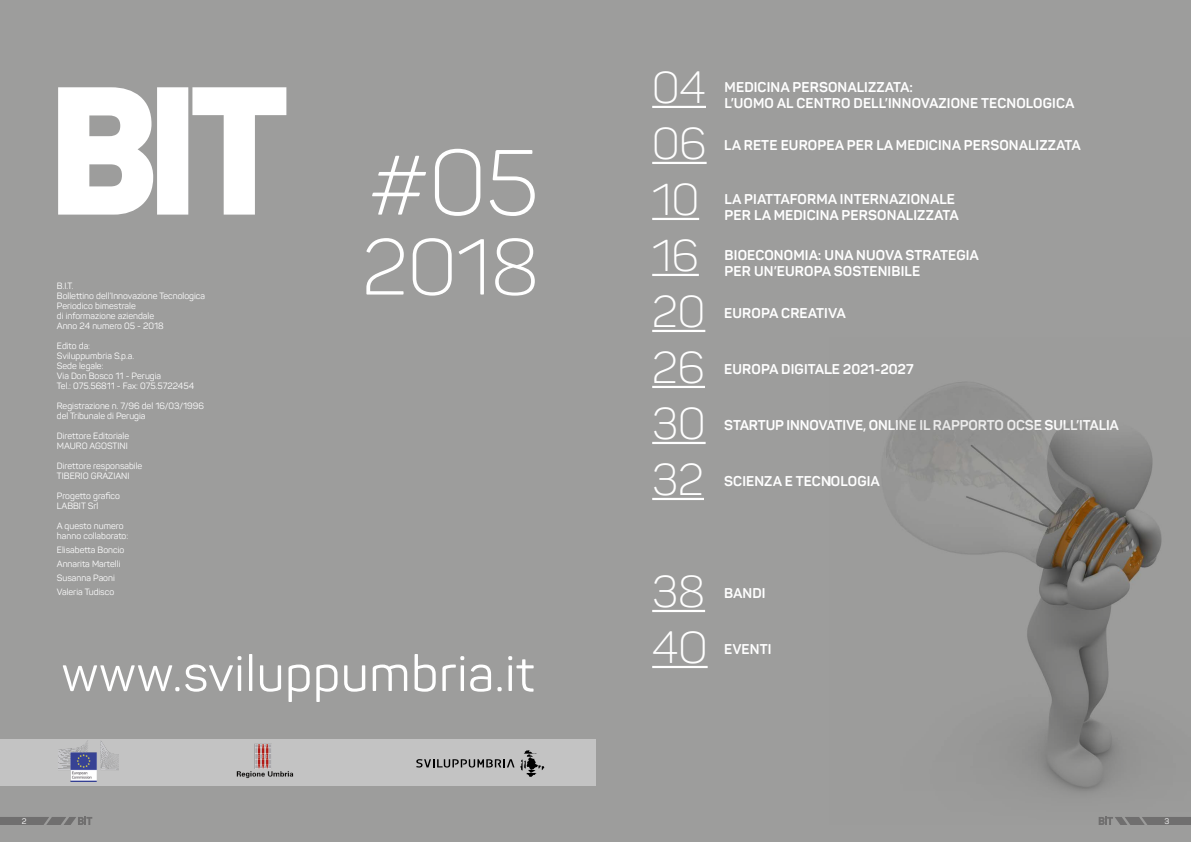
<style>
.page{position:relative;width:1191px;height:842px;background:#9d9d9c}
.page>*{position:absolute;margin:0;border:0;box-sizing:border-box;transform-origin:0 0}
.t1{font:91px "Panton Light Caps";color:#fff}
.t2{font:78px "Panton Light Caps";color:#fff}
.t3{font:50px "Panton";letter-spacing:.02em;color:#fff}
.t4{font:44px/56px "Panton Light Caps";color:#fff}
.t5{font:700 14px/16.1px "Panton";letter-spacing:.01em;color:#fff}
.t6{font:9px/10px "Panton";color:#fff}
.t7{font:8.1px "Panton";color:#fff}
</style>
<div class="page">
<svg style="left:58px;top:87px;width:228px;height:128px"></svg>
<div style="left:0;top:739px;width:595px;height:46px;background:#c3c3c3"></div>
<hr style="left:652px;top:106px;width:54px;height:2px;background:#fff">
<hr style="left:652px;top:162px;width:54px;height:2px;background:#fff">
<hr style="left:652px;top:218px;width:47px;height:2px;background:#fff">
<hr style="left:652px;top:274px;width:47px;height:2px;background:#fff">
<hr style="left:652px;top:330px;width:53px;height:2px;background:#fff">
<hr style="left:652px;top:386px;width:53px;height:2px;background:#fff">
<hr style="left:652px;top:442px;width:53px;height:2px;background:#fff">
<hr style="left:652px;top:498px;width:52px;height:2px;background:#fff">
<hr style="left:652px;top:610px;width:53px;height:2px;background:#fff">
<hr style="left:652px;top:666px;width:55px;height:2px;background:#fff">
<img style="left:59px;top:741px;width:59px;height:41px">
<img style="left:236px;top:743px;width:58px;height:35px">
<svg style="left:416px;top:759px;width:98px;height:8px"></svg>
<svg style="left:520px;top:750px;width:24px;height:27px"></svg>
<img style="left:886px;top:382px;width:276px;height:435px">
<svg style="left:1098px;top:817px;width:93px;height:8px"></svg>
<svg style="left:0;top:817px;width:92px;height:8px"></svg>
<p class="t6" style="left:57px;top:281px;width:150px">B.I.T.<br>Bollettino dell’Innovazione Tecnologica<br>Periodico bimestrale<br>di informazione aziendale<br>Anno 24 numero 05 - 2018</p>
<p class="t6" style="left:57px;top:341px;width:139px">Edito da:<br>Sviluppumbria S.p.a.<br>Sede legale:<br>Via Don Bosco 11 - Perugia<br>Tel.: 075.56811 - Fax: 075.5722454</p>
<p class="t6" style="left:57px;top:401px;width:149px">Registrazione n. 7/96 del 16/03/1996 del Tribunale di Perugia</p>
<p class="t6" style="left:57px;top:431px;width:74px">Direttore Editoriale<br>MAURO AGOSTINI</p>
<p class="t6" style="left:57px;top:461px;width:87px">Direttore responsabile<br>TIBERIO GRAZIANI</p>
<p class="t6" style="left:57px;top:491px;width:65px">Progetto grafico<br>LABBIT Srl</p>
<p class="t6" style="left:57px;top:521px;width:73px">A questo numero hanno collaborato:</p>
<p class="t6" style="left:57px;top:543px;width:69px;line-height:14px">Elisabetta Boncio<br>Annarita Martelli<br>Susanna Paoni<br>Valeria Tudisco</p>
<h1 class="t1" style="left:369px;top:127px;width:171px">#05</h1>
<h2 class="t2" style="left:362px;top:220px;width:178px">2018</h2>
<h3 class="t3" style="left:62px;top:643px;width:474px">www.sviluppumbria.it</h3>
<h3 class="t4" style="left:652px;top:59px;width:56px">04<br>06</h3>
<h3 class="t4" style="left:652px;top:171px;width:55px">10<br>16<br>20</h3>
<h3 class="t4" style="left:652px;top:339px;width:54px">26</h3>
<h3 class="t4" style="left:652px;top:395px;width:55px">30</h3>
<h3 class="t4" style="left:652px;top:451px;width:53px">32</h3>
<h3 class="t5" style="left:724px;top:79px;width:351px">MEDICINA PERSONALIZZATA:<br>L’UOMO AL CENTRO DELL’INNOVAZIONE TECNOLOGICA</h3>
<h3 class="t5" style="left:724px;top:136px;width:358px">LA RETE EUROPEA PER LA MEDICINA PERSONALIZZATA</h3>
<h3 class="t5" style="left:724px;top:191px;width:235px">LA PIATTAFORMA INTERNAZIONALE<br>PER LA MEDICINA PERSONALIZZATA</h3>
<h3 class="t5" style="left:724px;top:247px;width:256px">BIOECONOMIA: UNA NUOVA STRATEGIA<br>PER UN’EUROPA SOSTENIBILE</h3>
<h3 class="t5" style="left:724px;top:304px;width:123px">EUROPA CREATIVA</h3>
<h3 class="t5" style="left:724px;top:360px;width:191px">EUROPA DIGITALE 2021-2027</h3>
<h3 class="t5" style="left:724px;top:416px;width:396px">STARTUP INNOVATIVE, ONLINE IL RAPPORTO OCSE SULL’ITALIA</h3>
<h3 class="t5" style="left:724px;top:472px;width:157px">SCIENZA E TECNOLOGIA</h3>
<h3 class="t4" style="left:652px;top:563px;width:54px">38</h3>
<h3 class="t4" style="left:652px;top:619px;width:57px">4o</h3>
<h3 class="t5" style="left:724px;top:584px;width:43px">BANDI</h3>
<h3 class="t5" style="left:724px;top:640px;width:49px">EVENTI</h3>
<p class="t7" style="left:22px;top:816px;width:6px">2</p>
<p class="t7" style="left:1164px;top:816px;width:6px">3</p>
</div>
